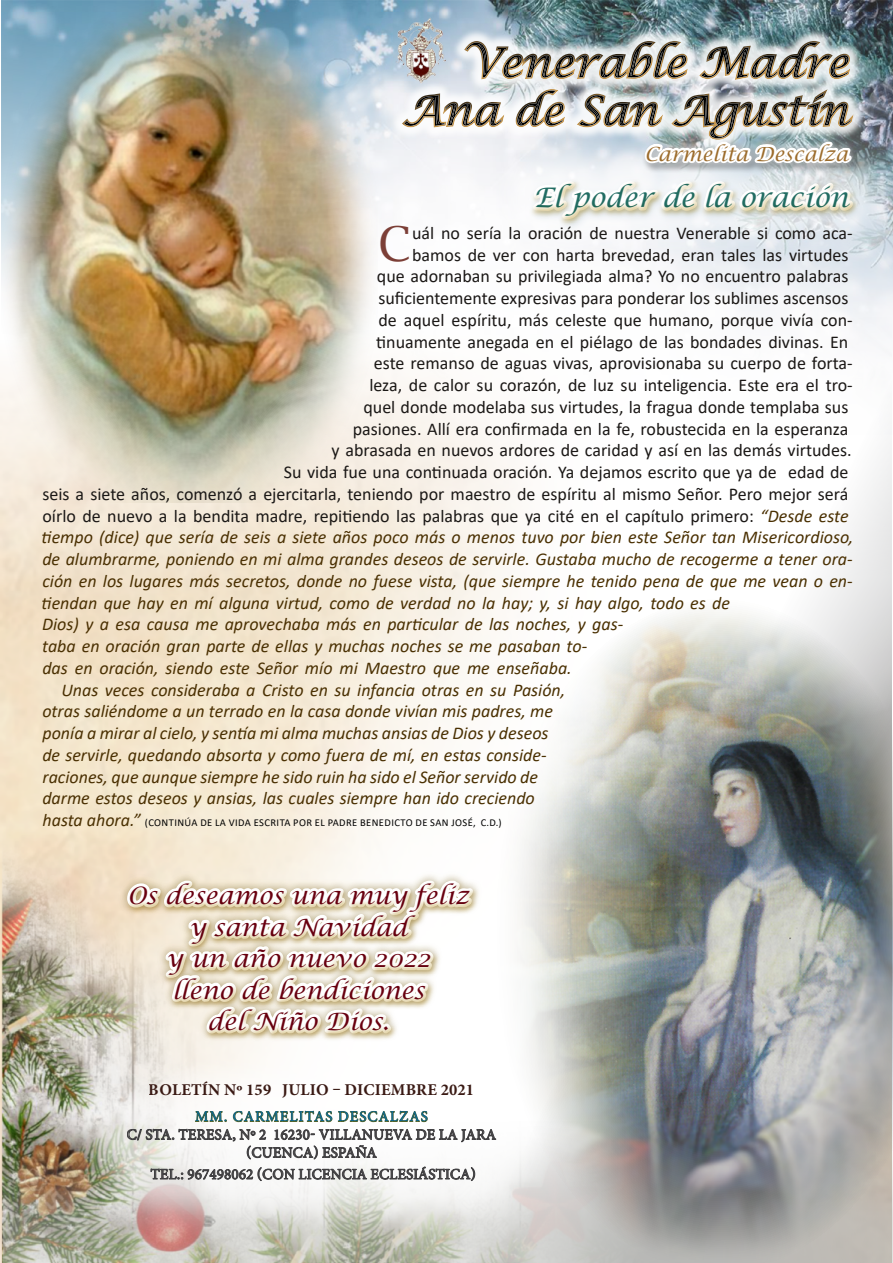
<style>
.page{position:relative;width:893px;height:1263px;background:#fff}
.page>*{position:absolute;margin:0;border:0;box-sizing:border-box;transform-origin:0 0}
.t1{font:48.15px "Lucida Bright";color:#7c3f37}
.t2{font:italic 27px "Lucida Calligraphy";color:#226d63}
.t3{font:italic 24px/31.5px "Lucida Calligraphy";color:#690010;text-align:center}
.t4{font:italic 19.5px "Lucida Calligraphy";color:#9c6c2c}
.t5{font:italic 18px "Calibri";color:#4a3002}
.t6{font:18px "Calibri";color:#1b1816}
.t7{font:700 16.5px "Minion Pro";letter-spacing:.01em;color:#3a1a14}
.t8{font:15px/21.6px "Minion Pro";letter-spacing:.01em;color:#414042}
.t9{font:15px "Minion Pro";letter-spacing:.07em;color:#006497}
.t10{font:10.5px "Calibri";letter-spacing:.04em;color:#000}
.s1{font-style:italic;color:#4a3002}
.s2{font-style:italic;font-size:18px;color:#4a3002}
</style>
<div class="page">
<img style="left:1px;top:298px;width:891px;height:964px">
<img style="left:3px;top:1063px;width:451px;height:200px">
<img style="left:454px;top:544px;width:439px;height:719px">
<div style="left:381px;top:32px;width:491px;height:109px;background:#000;opacity:.75"></div>
<div style="left:485px;top:133px;width:408px;height:134px;background:#fff;opacity:.74"></div>
<div style="left:67px;top:1049px;width:489px;height:192px;background:#fff;opacity:.73"></div>
<svg style="left:123px;top:670px;width:373px;height:588px"></svg>
<div style="left:120px;top:873px;width:357px;height:162px;background:#fff;opacity:.75"></div>
<div style="left:123px;top:878px;width:357px;height:163px;background:#cdb264;opacity:.75"></div>
<svg style="left:402px;top:0;width:459px;height:437px"></svg>
<img style="left:2px;top:0;width:375px;height:503px">
<p class="t4" style="left:645px;top:142px;width:205px">Carmelita Descalza</p>
<h2 class="t2" style="left:533px;top:182px;width:316px">El poder de la oración</h2>
<h1 class="t1" style="left:378px;top:216px;width:35px">C</h1>
<p class="t6" style="left:412px;top:220px;width:442px">uál no sería la oración de nuestra Venerable si como aca-</p>
<p class="t6" style="left:412px;top:242px;width:438px">bamos de ver con harta brevedad, eran tales las virtudes</p>
<p class="t6" style="left:377px;top:264px;width:473px">que adornaban su privilegiada alma? Yo no encuentro palabras</p>
<p class="t6" style="left:378px;top:286px;width:472px">suficientemente expresivas para ponderar los sublimes ascensos</p>
<p class="t6" style="left:378px;top:307px;width:476px">de aquel espíritu, más celeste que humano, porque vivía con-</p>
<p class="t6" style="left:376px;top:329px;width:474px">tinuamente anegada en el piélago de las bondades divinas. En</p>
<p class="t6" style="left:374px;top:351px;width:480px">este remanso de aguas vivas, aprovisionaba su cuerpo de forta-</p>
<p class="t6" style="left:369px;top:373px;width:485px">leza, de calor su corazón, de luz su inteligencia. Este era el tro-</p>
<p class="t6" style="left:363px;top:394px;width:486px">quel donde modelaba sus virtudes, la fragua donde templaba sus</p>
<p class="t6" style="left:353px;top:416px;width:497px">pasiones. Allí era confirmada en la fe, robustecida en la esperanza</p>
<p class="t6" style="left:332px;top:438px;width:521px">y abrasada en nuevos ardores de caridad y así en las demás virtudes.</p>
<p class="t6" style="left:284px;top:460px;width:566px">Su vida fue una continuada oración. Ya dejamos escrito que ya de edad de</p>
<p class="t6" style="left:42px;top:481px;width:808px">seis a siete años, comenzó a ejercitarla, teniendo por maestro de espíritu al mismo Señor. Pero mejor será</p>
<p class="t6" style="left:42px;top:503px;width:808px">oírlo de nuevo a la bendita madre, repitiendo las palabras que ya cité en el capítulo primero: <span class="s1">“Desde este</span></p>
<p class="t5" style="left:42px;top:525px;width:813px">tiempo (dice) que sería de seis a siete años poco más o menos tuvo por bien este Señor tan Misericordioso,</p>
<p class="t5" style="left:42px;top:547px;width:812px">de alumbrarme, poniendo en mi alma grandes deseos de servirle. Gustaba mucho de recogerme a tener ora-</p>
<p class="t5" style="left:42px;top:568px;width:812px">ción en los lugares más secretos, donde no fuese vista, (que siempre he tenido pena de que me vean o en-</p>
<p class="t5" style="left:42px;top:590px;width:690px">tiendan que hay en mí alguna virtud, como de verdad no la hay; y, si hay algo, todo es de</p>
<p class="t5" style="left:42px;top:612px;width:583px">Dios) y a esa causa me aprovechaba más en particular de las noches, y gas-</p>
<p class="t5" style="left:42px;top:634px;width:546px">taba en oración gran parte de ellas y muchas noches se me pasaban to-</p>
<p class="t5" style="left:42px;top:655px;width:531px">das en oración, siendo este Señor mío mi Maestro que me enseñaba.</p>
<p class="t5" style="left:61px;top:677px;width:505px">Unas veces consideraba a Cristo en su infancia otras en su Pasión,</p>
<p class="t5" style="left:42px;top:699px;width:512px">otras saliéndome a un terrado en la casa donde vivían mis padres, me</p>
<p class="t5" style="left:42px;top:720px;width:508px">ponía a mirar al cielo, y sentía mi alma muchas ansias de Dios y deseos</p>
<p class="t5" style="left:42px;top:742px;width:506px">de servirle, quedando absorta y como fuera de mí, en estas conside-</p>
<p class="t5" style="left:42px;top:764px;width:497px">raciones, que aunque siempre he sido ruin ha sido el Señor servido de</p>
<p class="t5" style="left:42px;top:786px;width:494px">darme estos deseos y ansias, las cuales siempre han ido creciendo</p>
<p class="t10" style="left:42px;top:815px;width:461px"><span class="s2">hasta ahora.”</span> (Continúa de la vida escrita por el Padre Benedicto de San José, c.d.)</p>
<h3 class="t3" style="left:127px;top:881px;width:345px">Os deseamos una muy feliz y santa Navidad<br>y un año nuevo 2022<br>lleno de bendiciones<br>del Niño Dios.</h3>
<p class="t7" style="left:149px;top:1078px;width:327px">BOLETÍN Nº 159 JULIO – DICIEMBRE 2021</p>
<p class="t9" style="left:195px;top:1106px;width:234px">MM. CARMELITAS DESCALZAS</p>
<p class="t8" style="left:127px;top:1124px;width:71px">C/ STA. TERESA</p>
<p class="t8" style="left:232px;top:1124px;width:107px">, Nº 2 16230- VILLAN</p>
<p class="t8" style="left:373px;top:1124px;width:22px">UEVA</p>
<p class="t8" style="left:416px;top:1124px;width:61px">DE LA JARA</p>
<p class="t8" style="left:246px;top:1142px;width:38px">(CUENCA</p>
<p class="t8" style="left:150px;top:1142px;width:327px;text-indent:163px">) ESPAÑA<br>TEL.: 967498062 (CON LICENCIA ECLESIÁSTICA)</p>
</div>
